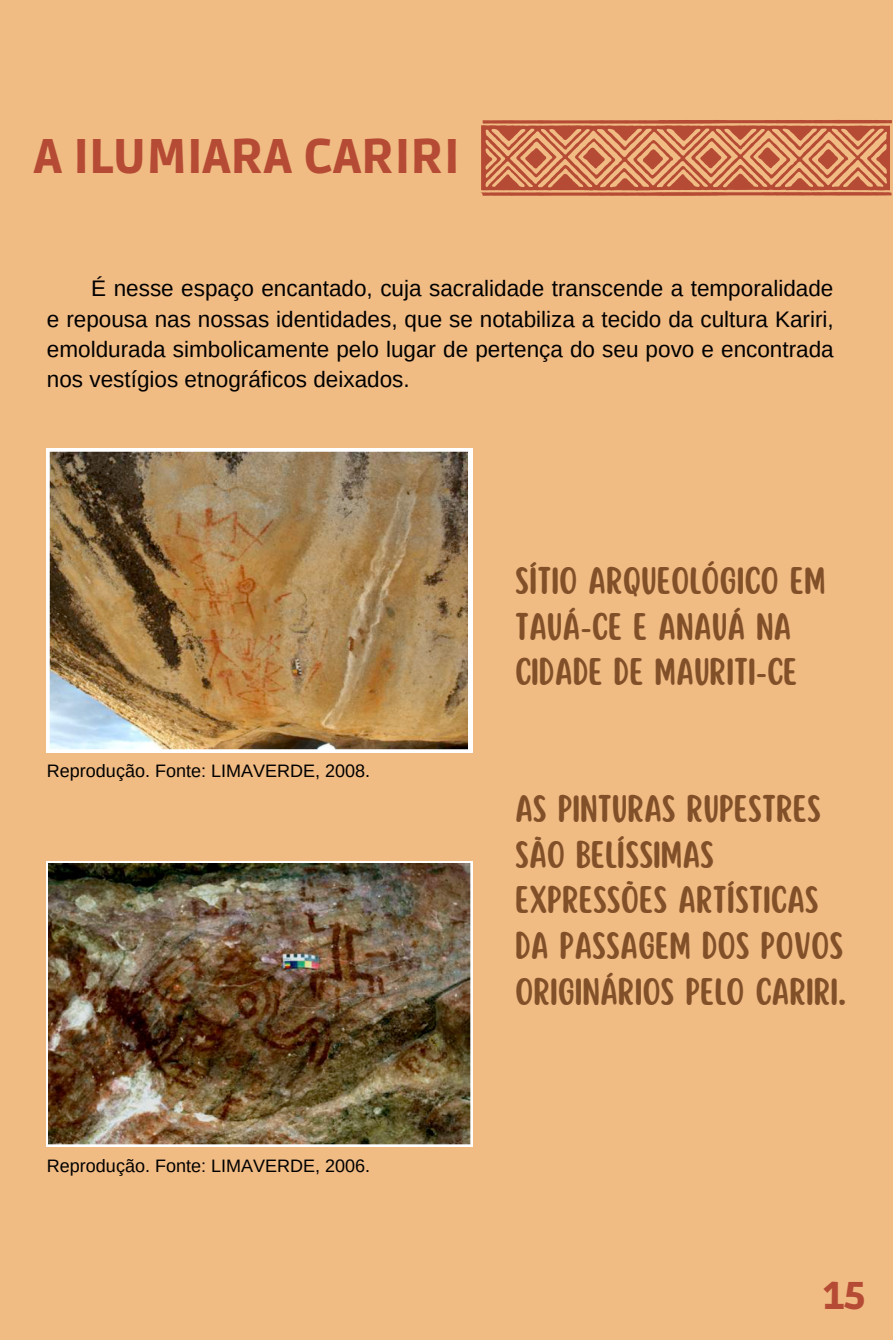
<style>
.page{position:relative;width:893px;height:1340px;background:#f1bb84}
.page>*{position:absolute;margin:0;border:0;box-sizing:border-box;transform-origin:0 0}
.t1{font:900 48.38px "Ruda";color:#b54b34}
.t2{font:900 38.48px "Ruda";color:#b54b34}
.t3{font:33.75px/45.7px "Scripter";color:#815029}
.t4{font:22.5px/30.4px "Arimo";color:#000;text-align:justify}
.t5{font:18px "Arimo";color:#000}
</style>
<div class="page">
<img style="left:47px;top:449px;width:425px;height:304px">
<svg style="left:481px;top:120px;width:411px;height:76px"></svg>
<img style="left:47px;top:861px;width:425px;height:286px">
<h1 class="t1" style="left:34px;top:129px;width:427px">A ILUMIARA CARIRI</h1>
<p class="t4" style="left:47px;top:273px;width:788px;text-indent:44px">É nesse espaço encantado, cuja sacralidade transcende a temporalidade e repousa nas nossas identidades, que se notabiliza a tecido da cultura Kariri, emoldurada simbolicamente pelo lugar de pertença do seu povo e encontrada nos vestígios etnográficos deixados.</p>
<p class="t5" style="left:47px;top:761px;width:325px">Reprodução. Fonte: LIMAVERDE, 2008.</p>
<p class="t5" style="left:47px;top:1156px;width:325px">Reprodução. Fonte: LIMAVERDE, 2006.</p>
<h3 class="t3" style="left:515px;top:560px;width:312px">SÍTIO ARQUEOLÓGICO EM<br>TAUÁ-CE E ANAUÁ NA<br>CIDADE DE MAURITI-CE</h3>
<h3 class="t3" style="left:515px;top:788px;width:333px">AS PINTURAS RUPESTRES<br>SÃO BELÍSSIMAS<br>EXPRESSÕES ARTÍSTICAS<br>DA PASSAGEM DOS POVOS<br>ORIGINÁRIOS PELO CARIRI.</h3>
<h2 class="t2" style="left:823px;top:1274px;width:44px">15</h2>
</div>
